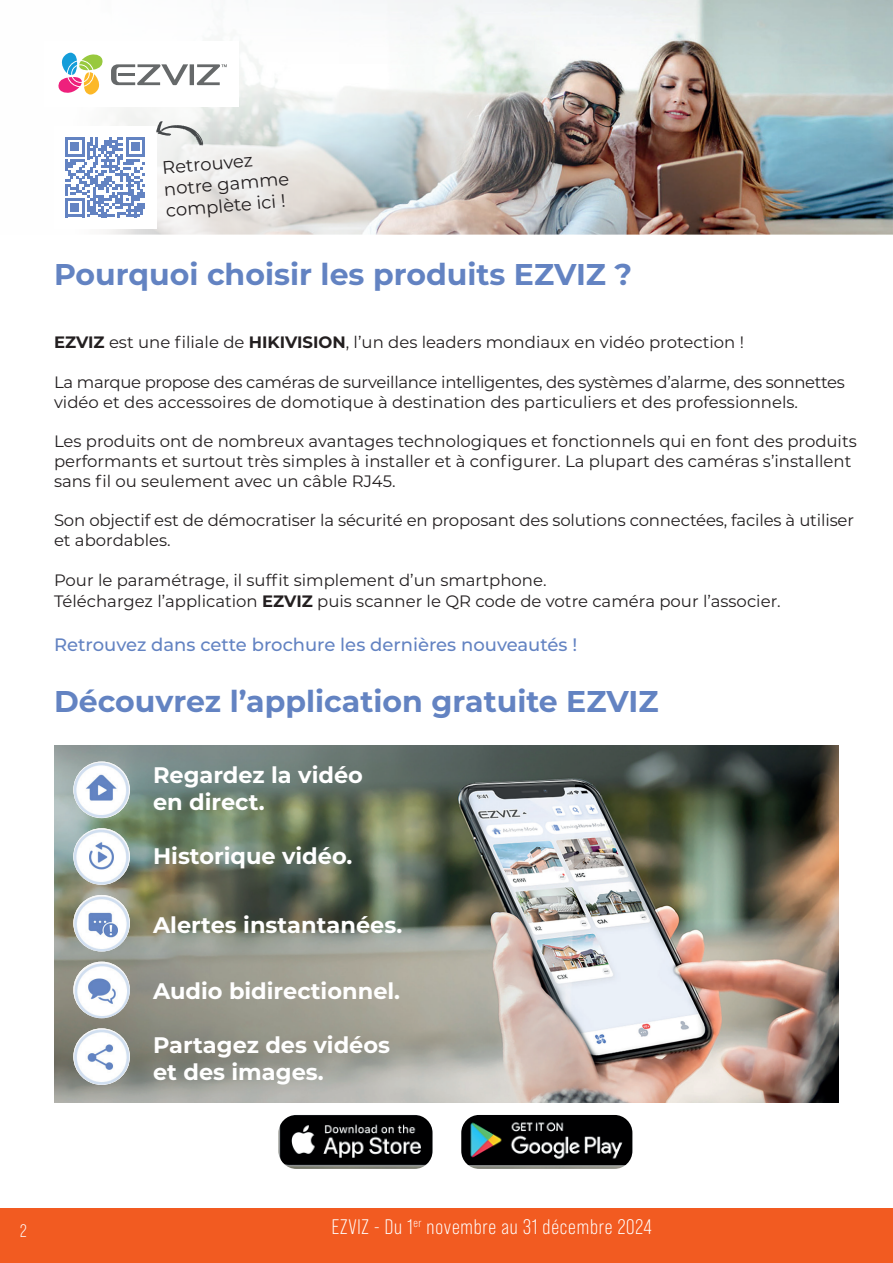
<style>
.page{position:relative;width:893px;height:1263px;background:#fff}
.page>*{position:absolute;margin:0;border:0;box-sizing:border-box;transform-origin:0 0}
.t1{font:700 30px "Montserrat";color:#6383c2}
.t2{font:700 22.5px/27px "Montserrat";color:#fff}
.t3{font:21px "Bebas Neue Pro";letter-spacing:.04em;color:#fff}
.t4{font:500 18px "Montserrat";color:#6383c2}
.t5{font:18px/21.6px "Montserrat";color:#231f20}
.t6{font:18px "Bebas Neue Pro";color:#fff}
.t7{font:16.5px/19.8px "Montserrat";color:#231f20}
.t8{font:16.5px/19.8px "Montserrat";letter-spacing:-.02em;color:#231f20}
.s1{font-weight:700}
</style>
<div class="page">
<div style="left:0;top:1208px;width:893px;height:55px;background:#f25b21"></div>
<img style="left:54px;top:745px;width:785px;height:358px">
<img style="left:105px;top:0;width:788px;height:235px">
<img style="left:278px;top:1115px;width:155px;height:54px">
<img style="left:461px;top:1115px;width:171px;height:54px">
<img style="left:73px;top:1028px;width:57px;height:57px;border-radius:28px">
<img style="left:73px;top:962px;width:57px;height:56px;border-radius:28px">
<img style="left:73px;top:895px;width:57px;height:56px;border-radius:28px">
<img style="left:73px;top:828px;width:57px;height:57px;border-radius:28px">
<img style="left:73px;top:761px;width:57px;height:57px;border-radius:28px">
<div style="left:45px;top:41px;width:194px;height:65px;background:#fff"></div>
<svg style="left:58px;top:53px;width:45px;height:42px"></svg>
<svg style="left:111px;top:64px;width:116px;height:21px"></svg>
<div style="left:54px;top:126px;width:102px;height:102px;background:#fff"></div>
<svg style="left:65px;top:137px;width:80px;height:80px"></svg>
<svg style="left:156px;top:121px;width:47px;height:25px"></svg>
<p class="t5" style="left:161px;top:156px;width:127px;rotate:-5deg">Retrouvez notre gamme complète ici !</p>
<h1 class="t1" style="left:54px;top:253px;width:580px">Pourquoi choisir les produits EZVIZ ?</h1>
<p class="t7" style="left:54px;top:332px;width:692px"><span class="s1">EZVIZ</span> est une filiale de <span class="s1">HIKIVISION</span>, l’un des leaders mondiaux en vidéo protection !</p>
<p class="t8" style="left:54px;top:371px;width:792px">La marque propose des caméras de surveillance intelligentes, des systèmes d’alarme, des sonnettes vidéo et des accessoires de domotique à destination des particuliers et des professionnels.</p>
<p class="t7" style="left:54px;top:431px;width:804px">Les produits ont de nombreux avantages technologiques et fonctionnels qui en font des produits performants et surtout très simples à installer et à configurer. La plupart des caméras s’installent sans fil ou seulement avec un câble RJ45.</p>
<p class="t7" style="left:54px;top:510px;width:801px">Son objectif est de démocratiser la sécurité en proposant des solutions connectées, faciles à utiliser et abordables.</p>
<p class="t7" style="left:54px;top:568px;width:728px;line-height:21.6px">Pour le paramétrage, il suffit simplement d’un smartphone.<br>Téléchargez l’application <span class="s1">EZVIZ</span> puis scanner le QR code de votre caméra pour l’associer.</p>
<p class="t4" style="left:54px;top:632px;width:525px">Retrouvez dans cette brochure les dernières nouveautés !</p>
<h1 class="t1" style="left:54px;top:679px;width:606px">Découvrez l’application gratuite EZVIZ</h1>
<h2 class="t2" style="left:153px;top:761px;width:211px">Regardez la vidéo en direct.</h2>
<h2 class="t2" style="left:153px;top:842px;width:201px">Historique vidéo.</h2>
<h2 class="t2" style="left:153px;top:911px;width:251px">Alertes instantanées.</h2>
<h2 class="t2" style="left:153px;top:977px;width:249px">Audio bidirectionnel.</h2>
<h2 class="t2" style="left:153px;top:1031px;width:239px">Partagez des vidéos et des images.</h2>
<p class="t6" style="left:20px;top:1220px;width:8px">2</p>
<p class="t3" style="left:332px;top:1215px;width:321px">EZVIZ - Du 1<sup>er</sup> novembre au 31 décembre 2024</p>
</div>
